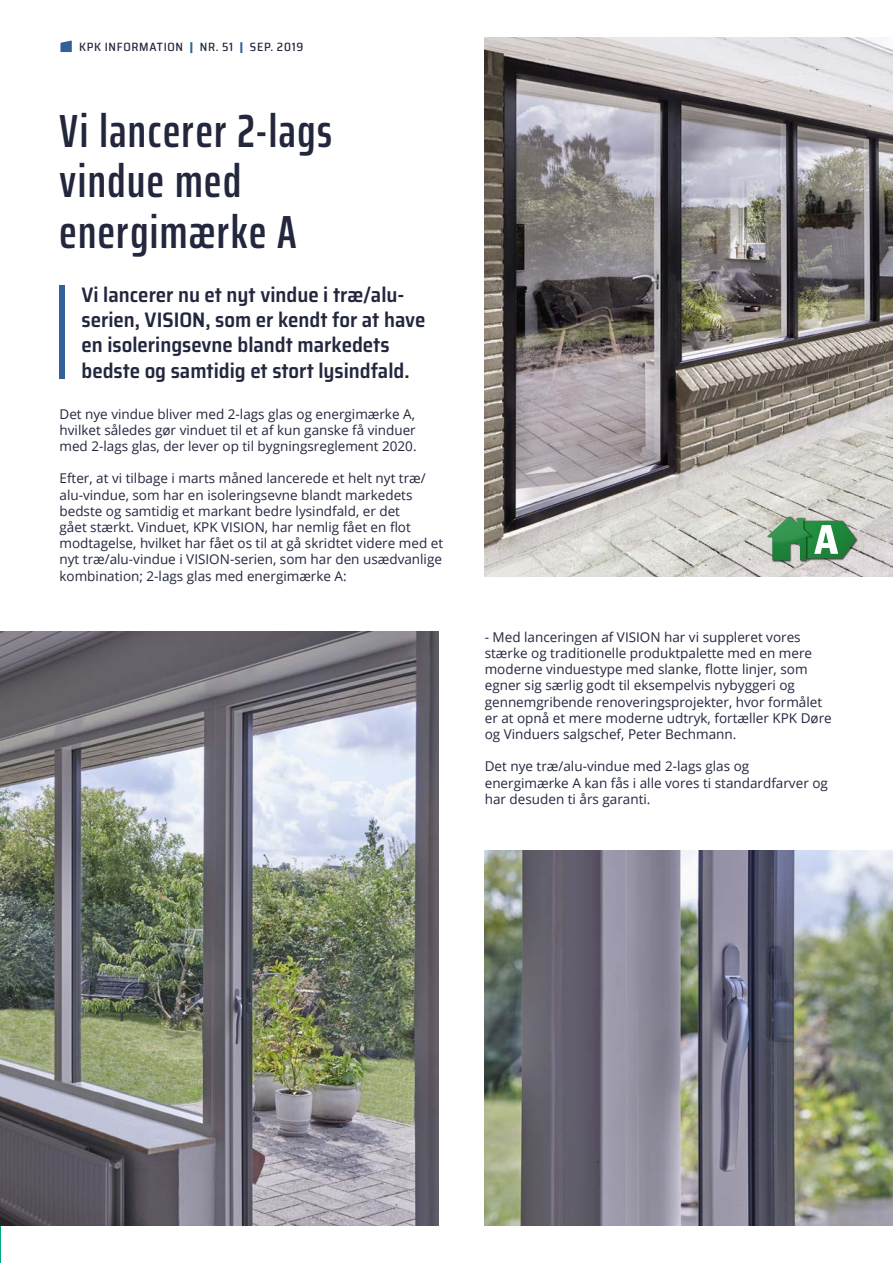
<style>
.page{position:relative;width:893px;height:1263px;background:#fff}
.page>*{position:absolute;margin:0;border:0;box-sizing:border-box;transform-origin:0 0}
.t1{font:600 extra-condensed 46.5px/50.8px "Saira";letter-spacing:.035em;color:#22273d}
.t2{font:600 semi-condensed 21px/25.2px "Saira";color:#22273d}
.t3{font:13.5px/16.2px "Open Sans";color:#22273d}
.t4{font:500 semi-condensed 12px "Saira";letter-spacing:.055em;color:#22273d}
.s1{font-weight:900;color:#335f9b}
</style>
<div class="page">
<hr style="left:0;top:1004px;width:1px;height:259px;background:#00ab84">
<svg style="left:60px;top:41px;width:12px;height:11px"></svg>
<img style="left:485px;top:37px;width:408px;height:540px">
<img style="left:856px;top:520px;width:2px;height:40px">
<img style="left:766px;top:516px;width:48px;height:47px">
<svg style="left:767px;top:517px;width:89px;height:43px;background:#65a275"></svg>
<div style="left:60px;top:286px;width:5px;height:93px;background:#335f9b"></div>
<img style="left:1px;top:631px;width:438px;height:595px">
<img style="left:485px;top:850px;width:408px;height:376px">
<p class="t4" style="left:79px;top:38px;width:226px">KPK INFORMATION <span class="s1">|</span> NR. 51 <span class="s1">|</span> SEP. 2019</p>
<h1 class="t1" style="left:60px;top:104px;width:274px">Vi lancerer 2-lags vindue med energimærke A</h1>
<h2 class="t2" style="left:82px;top:282px;width:345px">Vi lancerer nu et nyt vindue i træ/alu&shy;serien, VISION, som er kendt for at have en isoleringsevne blandt markedets bedste og samtidig et stort lysindfald.</h2>
<p class="t3" style="left:60px;top:405px;width:359px;text-align:justify">Det nye vindue bliver med 2-lags glas og energimærke A, hvilket således gør vinduet til et af kun ganske få vinduer med 2-lags glas, der lever op til bygningsreglement 2020.</p>
<p class="t3" style="left:60px;top:470px;width:385px">Efter, at vi tilbage i marts måned lancerede et helt nyt træ/ alu-vindue, som har en isoleringsevne blandt markedets bedste og samtidig et markant bedre lysindfald, er det<br>gået stærkt. Vinduet, KPK VISION, har nemlig fået en flot modtagelse, hvilket har fået os til at gå skridtet videre med et nyt træ/alu-vindue i VISION-serien, som har den usædvanlige kombination; 2-lags glas med energimærke A:</p>
<p class="t3" style="left:485px;top:628px;width:348px">- Med lanceringen af VISION har vi suppleret vores stærke og traditionelle produktpalette med en mere moderne vinduestype med slanke, flotte linjer, som egner sig særlig godt til eksempelvis nybyggeri og gennemgribende renoveringsprojekter, hvor formålet er at opnå et mere moderne udtryk, fortæller KPK Døre og Vinduers salgschef, Peter Bechmann.</p>
<p class="t3" style="left:485px;top:758px;width:345px">Det nye træ/alu-vindue med 2-lags glas og energimærke A kan fås i alle vores ti standardfarver og har desuden ti års garanti.</p>
</div>
